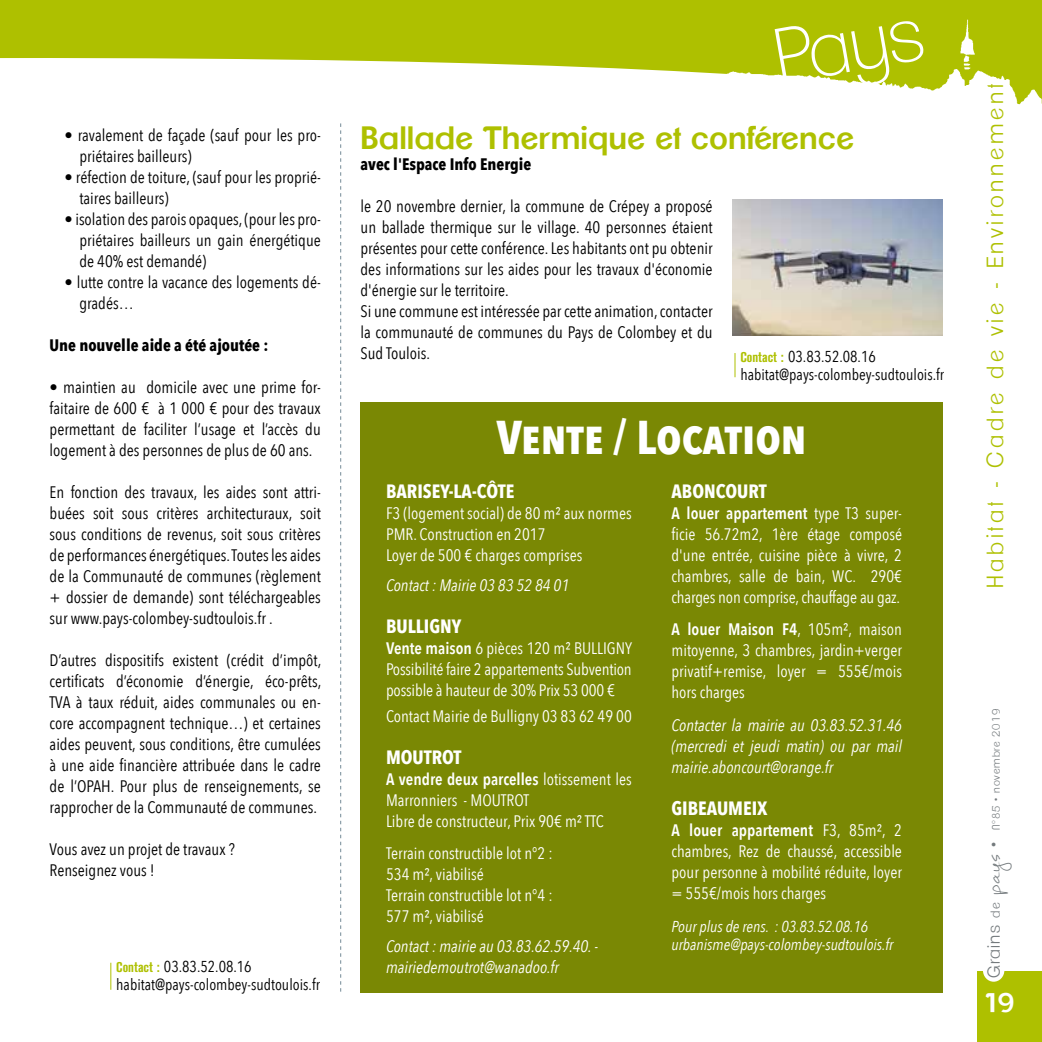
<style>
.page{position:relative;width:1042px;height:1042px;background:#fff}
.page>*{position:absolute;margin:0;border:0;box-sizing:border-box;transform-origin:0 0}
.t1{font:200 76.3px "Clemente P Dac";color:#fff}
.t2{font:700 47.25px "Avenir Next Condensed";color:#fff}
.t3{font:42.18px "Mathilde";color:#747a7d}
.t4{font:600 31.5px "Clemente P Dak";color:#aec000}
.t5{font:600 26.25px "Clemente P Dak";color:#fff}
.t6{font:300 22.75px "Clemente P Dae";letter-spacing:.16em;color:#aec000}
.t7{font:700 19.25px "Avenir Next Condensed";color:#fff}
.t8{font:300 16.97px "Clemente P Dae";letter-spacing:.08em;color:#747a7d}
.t9{font:16.62px/21px "Avenir Next Condensed";color:#000}
.t10{font:16.62px/21px "Avenir Next Condensed";color:#fff;text-align:justify}
.t11{font:italic 16.62px/21px "Avenir Next Condensed";color:#fff}
.t12{font:700 16.62px "Avenir Next Condensed";color:#000}
.t13{font:15.75px/17.5px "Avenir Next Condensed";color:#000}
.t14{font:italic 15.75px/17.5px "Avenir Next Condensed";color:#fff}
.t15{font:300 10.5px "Clemente P Dae";letter-spacing:.08em;color:#747a7d}
.s1{font-family:"Akzidenz Grotesk BE";font-weight:700;font-stretch:condensed;font-size:14px;color:#aec000}
.s2{font-weight:600}
.s3{font-size:16.97px}
.s4{font-size:12.6px}
</style>
<div class="page">
<svg style="left:0;top:0;width:1042px;height:155px"></svg>
<img style="left:713px;top:19px;width:329px;height:133px">
<div style="left:977px;top:971px;width:65px;height:71px;background:#aec000"></div>
<div style="left:983px;top:959px;width:21px;height:22px;background:#fff;border-radius:50%"></div>
<img style="left:732px;top:200px;width:211px;height:136px">
<svg style="left:110px;top:962px;width:1px;height:28px"></svg>
<svg style="left:734px;top:353px;width:1px;height:24px"></svg>
<svg style="left:340px;top:123px;width:1px;height:869px"></svg>
<div style="left:360px;top:402px;width:583px;height:590px;background:#7a8804"></div>
<p class="t9" style="left:79px;top:124px;width:243px;text-indent:-15px">• ravalement de façade (sauf pour les pro&shy;priétaires bailleurs)</p>
<p class="t9" style="left:79px;top:166px;width:243px;text-indent:-15px">• réfection de toiture, (sauf pour les proprié&shy;taires bailleurs)</p>
<p class="t9" style="left:79px;top:208px;width:243px;text-align:justify;text-indent:-15px">• isolation des parois opaques, (pour les pro&shy;priétaires bailleurs un gain énergétique de 40% est demandé)</p>
<p class="t9" style="left:79px;top:271px;width:243px;text-indent:-15px">• lutte contre la vacance des logements dé&shy;gradés…</p>
<p class="t12" style="left:50px;top:335px;width:220px">Une nouvelle aide a été ajoutée :</p>
<p class="t9" style="left:50px;top:376px;width:273px;text-align:justify">• maintien au domicile avec une prime for&shy;faitaire de 600 € à 1 000 € pour des travaux permettant de faciliter l’usage et l’accès du logement à des personnes de plus de 60 ans.</p>
<p class="t9" style="left:50px;top:480px;width:273px;text-align:justify">En fonction des travaux, les aides sont attri&shy;buées soit sous critères architecturaux, soit sous conditions de revenus, soit sous critères de performances énergétiques. Toutes les aides de la Communauté de communes (règlement + dossier de demande) sont téléchargeables sur www.pays-colombey-sudtoulois.fr .</p>
<p class="t9" style="left:50px;top:648px;width:273px;text-align:justify">D’autres dispositifs existent (crédit d’impôt, certificats d’économie d’énergie, éco-prêts, TVA à taux réduit, aides communales ou en&shy;core accompagnent technique…) et certaines aides peuvent, sous conditions, être cumulées à une aide financière attribuée dans le cadre de l’OPAH. Pour plus de renseignements, se rapprocher de la Communauté de communes.</p>
<p class="t9" style="left:50px;top:837px;width:187px">Vous avez un projet de travaux ?<br>Renseignez vous !</p>
<p class="t13" style="left:116px;top:957px;width:205px"><span class="s1">Contact :</span> 03.83.52.08.16 habitat@pays-colombey-sudtoulois.fr</p>
<h1 class="t1" style="left:768px;top:14px;width:150px;rotate:-10deg">Pays</h1>
<h3 class="t4" style="left:360px;top:119px;width:495px">Ballade Thermique et conférence</h3>
<p class="t12" style="left:360px;top:154px;width:172px">avec l'Espace Info Energie</p>
<p class="t9" style="left:360px;top:195px;width:354px">le 20 novembre dernier, la commune de Crépey a proposé un ballade thermique sur le village. 40 personnes étaient présentes pour cette conférence. Les habitants ont pu obtenir des informations sur les aides pour les travaux d'économie d'énergie sur le territoire.<br>Si une commune est intéressée par cette animation, contacter la communauté de communes du Pays de Colombey et du Sud Toulois.</p>
<p class="t13" style="left:740px;top:347px;width:205px"><span class="s1">Contact :</span> 03.83.52.08.16 habitat@pays-colombey-sudtoulois.fr</p>
<h2 class="t2" style="left:496px;top:408px;width:312px">Vente / Location</h2>
<p class="t7" style="left:386px;top:480px;width:130px">BARISEY-LA-CÔTE</p>
<p class="t10" style="left:386px;top:502px;width:247px;text-align:left">F3 (logement social) de 80 m² aux normes<br>PMR. Construction en 2017<br>Loyer de 500 € charges comprises</p>
<p class="t11" style="left:386px;top:575px;width:184px">Contact : Mairie 03 83 52 84 01</p>
<p class="t7" style="left:386px;top:614px;width:77px">BULLIGNY</p>
<p class="t10" style="left:386px;top:637px;width:248px"><span class="s2">Vente maison</span> 6 pièces 120 m² BULLIGNY Possibilité faire 2 appartements Subvention possible à hauteur de 30% Prix 53 000 €</p>
<p class="t10" style="left:386px;top:705px;width:247px">Contact Mairie de Bulligny 03 83 62 49 00</p>
<p class="t7" style="left:386px;top:746px;width:77px">MOUTROT</p>
<p class="t10" style="left:386px;top:768px;width:247px;text-align:left"><span class="s2">A vendre deux parcelles</span> lotissement les<br>Marronniers - MOUTROT<br>Libre de constructeur, Prix 90€ m² TTC</p>
<p class="t10" style="left:386px;top:842px;width:168px;text-align:left">Terrain constructible lot n°2 :<br>534 m², viabilisé<br>Terrain constructible lot n°4 :<br>577 m², viabilisé</p>
<p class="t11" style="left:386px;top:935px;width:214px">Contact : mairie au 03.83.62.59.40. - mairiedemoutrot@wanadoo.fr</p>
<p class="t7" style="left:671px;top:480px;width:97px">ABONCOURT</p>
<p class="t10" style="left:671px;top:502px;width:232px"><span class="s2">A louer appartement</span> type T3 super&shy;ficie 56.72m2, 1ère étage composé d'une entrée, cuisine pièce à vivre, 2 chambres, salle de bain, WC. 290€ charges non comprise, chauffage au gaz.</p>
<p class="t10" style="left:671px;top:618px;width:232px"><span class="s2">A louer Maison F4</span>, 105m², maison mitoyenne, 3 chambres, jardin+verger privatif+remise, loyer = 555€/mois hors charges</p>
<p class="t11" style="left:671px;top:715px;width:232px;text-align:justify">Contacter la mairie au 03.83.52.31.46 (mercredi et jeudi matin) ou par mail mairie.aboncourt@orange.fr</p>
<p class="t7" style="left:671px;top:796px;width:98px">GIBEAUMEIX</p>
<p class="t10" style="left:671px;top:819px;width:232px"><span class="s2">A louer appartement</span> F3, 85m², 2 chambres, Rez de chaussé, accessible pour personne à mobilité réduite, loyer = 555€/mois hors charges</p>
<p class="t14" style="left:671px;top:918px;width:223px">Pour plus de rens. : 03.83.52.08.16 urbanisme@pays-colombey-sudtoulois.fr</p>
<h3 class="t6" style="left:982px;top:588px;width:505px;rotate:-90deg">Habitat - Cadre de vie - Environnement</h3>
<p class="t15" style="left:990px;top:846px;width:139px;rotate:-90deg"><span class="s3">•</span> N°85 • novembre 2019</p>
<h3 class="t3" style="left:960px;top:895px;width:43px;rotate:-90deg">pays</h3>
<p class="t8" style="left:984px;top:978px;width:77px;rotate:-90deg">Grains <span class="s4">de</span></p>
<h3 class="t5" style="left:983px;top:987px;width:33px">19</h3>
</div>
